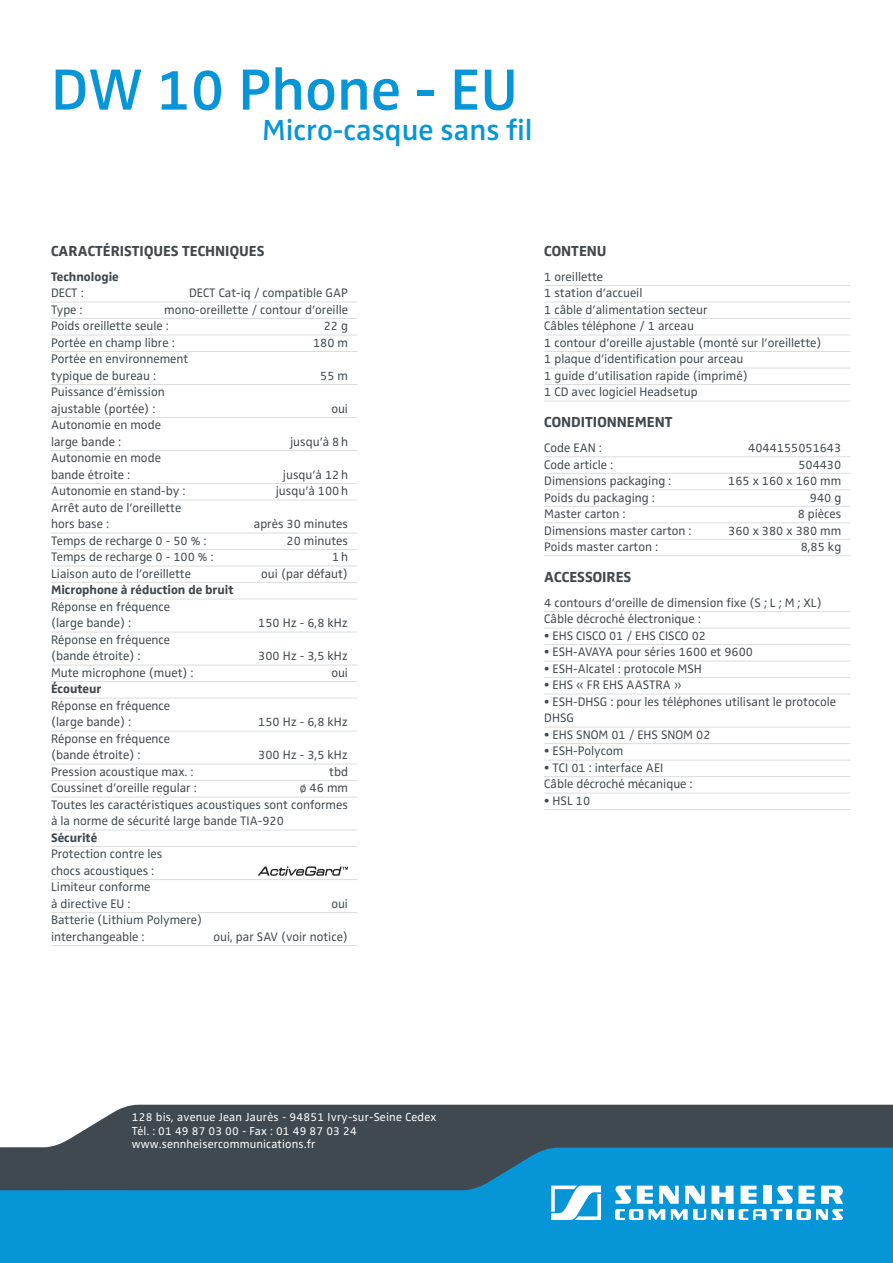
<style>
.page{position:relative;width:893px;height:1263px;background:#fff}
.page>*{position:absolute;margin:0;border:0;box-sizing:border-box;transform-origin:0 0}
.t1{font:600 60px "Sennheiser";color:#0696d7}
.t2{font:600 30px "Sennheiser";color:#0696d7}
.t3{font:700 15px "Sennheiser";color:#40494f}
.t4{font:12.75px/16.5px "Sennheiser";color:#40494f}
.t5{font:700 12.75px "Sennheiser";color:#40494f}
.t6{font:12px/13.5px "Sennheiser";letter-spacing:.01em;color:#fff}
</style>
<div class="page">
<div style="left:48px;top:1105px;width:845px;height:42px;background:#40494f"></div>
<svg style="left:0;top:1147px;width:893px;height:116px;background:#1383b6"></svg>
<svg style="left:551px;top:1185px;width:50px;height:35px"></svg>
<svg style="left:615px;top:1186px;width:228px;height:34px"></svg>
<hr style="left:51px;top:302px;width:306px;height:1px;background:#dcdddf">
<hr style="left:51px;top:318px;width:306px;height:1px;background:#dcdddf">
<hr style="left:51px;top:335px;width:306px;height:1px;background:#dcdddf">
<hr style="left:51px;top:351px;width:306px;height:1px;background:#dcdddf">
<hr style="left:51px;top:384px;width:306px;height:1px;background:#dcdddf">
<hr style="left:51px;top:417px;width:306px;height:1px;background:#dcdddf">
<hr style="left:51px;top:450px;width:306px;height:1px;background:#dcdddf">
<hr style="left:51px;top:483px;width:306px;height:1px;background:#dcdddf">
<hr style="left:51px;top:500px;width:306px;height:1px;background:#dcdddf">
<hr style="left:51px;top:533px;width:306px;height:1px;background:#dcdddf">
<hr style="left:51px;top:549px;width:306px;height:1px;background:#dcdddf">
<hr style="left:51px;top:566px;width:306px;height:1px;background:#dcdddf">
<hr style="left:51px;top:582px;width:306px;height:1px;background:#dcdddf">
<hr style="left:51px;top:599px;width:306px;height:1px;background:#dcdddf">
<hr style="left:51px;top:632px;width:306px;height:1px;background:#dcdddf">
<hr style="left:51px;top:665px;width:306px;height:1px;background:#dcdddf">
<hr style="left:51px;top:681px;width:306px;height:1px;background:#dcdddf">
<hr style="left:51px;top:698px;width:306px;height:1px;background:#dcdddf">
<hr style="left:51px;top:731px;width:306px;height:1px;background:#dcdddf">
<hr style="left:51px;top:764px;width:306px;height:1px;background:#dcdddf">
<hr style="left:51px;top:780px;width:306px;height:1px;background:#dcdddf">
<hr style="left:51px;top:797px;width:306px;height:1px;background:#dcdddf">
<hr style="left:51px;top:830px;width:306px;height:1px;background:#dcdddf">
<hr style="left:51px;top:846px;width:306px;height:1px;background:#dcdddf">
<hr style="left:51px;top:879px;width:306px;height:1px;background:#dcdddf">
<hr style="left:51px;top:912px;width:306px;height:1px;background:#dcdddf">
<hr style="left:51px;top:945px;width:306px;height:1px;background:#dcdddf">
<img style="left:258px;top:866px;width:90px;height:10px">
<hr style="left:544px;top:285px;width:306px;height:1px;background:#dcdddf">
<hr style="left:544px;top:302px;width:306px;height:1px;background:#dcdddf">
<hr style="left:544px;top:318px;width:306px;height:1px;background:#dcdddf">
<hr style="left:544px;top:335px;width:306px;height:1px;background:#dcdddf">
<hr style="left:544px;top:351px;width:306px;height:1px;background:#dcdddf">
<hr style="left:544px;top:368px;width:306px;height:1px;background:#dcdddf">
<hr style="left:544px;top:384px;width:306px;height:1px;background:#dcdddf">
<hr style="left:544px;top:401px;width:306px;height:1px;background:#dcdddf">
<hr style="left:544px;top:456px;width:306px;height:1px;background:#dcdddf">
<hr style="left:544px;top:473px;width:306px;height:1px;background:#dcdddf">
<hr style="left:544px;top:489px;width:306px;height:1px;background:#dcdddf">
<hr style="left:544px;top:506px;width:306px;height:1px;background:#dcdddf">
<hr style="left:544px;top:522px;width:306px;height:1px;background:#dcdddf">
<hr style="left:544px;top:539px;width:306px;height:1px;background:#dcdddf">
<hr style="left:544px;top:555px;width:306px;height:1px;background:#dcdddf">
<hr style="left:544px;top:611px;width:306px;height:1px;background:#dcdddf">
<hr style="left:544px;top:628px;width:306px;height:1px;background:#dcdddf">
<hr style="left:544px;top:644px;width:306px;height:1px;background:#dcdddf">
<hr style="left:544px;top:661px;width:306px;height:1px;background:#dcdddf">
<hr style="left:544px;top:677px;width:306px;height:1px;background:#dcdddf">
<hr style="left:544px;top:694px;width:306px;height:1px;background:#dcdddf">
<hr style="left:544px;top:727px;width:306px;height:1px;background:#dcdddf">
<hr style="left:544px;top:743px;width:306px;height:1px;background:#dcdddf">
<hr style="left:544px;top:760px;width:306px;height:1px;background:#dcdddf">
<hr style="left:544px;top:776px;width:306px;height:1px;background:#dcdddf">
<hr style="left:544px;top:793px;width:306px;height:1px;background:#dcdddf">
<hr style="left:544px;top:809px;width:306px;height:1px;background:#dcdddf">
<h1 class="t1" style="left:51px;top:55px;width:469px">DW 10 Phone - EU</h1>
<h2 class="t2" style="left:262px;top:112px;width:272px">Micro-casque sans fil</h2>
<p class="t3" style="left:51px;top:242px;width:215px">Caractéristiques techniques</p>
<p class="t5" style="left:51px;top:269px;width:69px">Technologie</p>
<p class="t4" style="left:51px;top:285px;width:34px">DECT :</p>
<p class="t4" style="left:189px;top:285px;width:161px">DECT Cat-iq / compatible GAP</p>
<p class="t4" style="left:51px;top:301px;width:33px">Type :</p>
<p class="t4" style="left:51px;top:301px;width:298px;text-indent:113px">mono-oreillette / contour d’oreille<br>Poids oreillette seule :</p>
<p class="t4" style="left:324px;top:318px;width:26px">22 g</p>
<p class="t4" style="left:51px;top:334px;width:125px">Portée en champ libre :</p>
<p class="t4" style="left:313px;top:334px;width:37px">180 m</p>
<p class="t4" style="left:51px;top:351px;width:139px">Portée en environnement typique de bureau :</p>
<p class="t4" style="left:320px;top:367px;width:29px">55 m</p>
<p class="t4" style="left:51px;top:384px;width:115px">Puissance d’émission ajustable (portée) :</p>
<p class="t4" style="left:51px;top:417px;width:111px">Autonomie en mode large bande :</p>
<p class="t4" style="left:51px;top:450px;width:111px">Autonomie en mode bande étroite :</p>
<p class="t4" style="left:331px;top:400px;width:18px">oui</p>
<p class="t4" style="left:290px;top:433px;width:59px">jusqu’à 8h</p>
<p class="t4" style="left:283px;top:466px;width:67px">jusqu’à 12h</p>
<p class="t4" style="left:51px;top:483px;width:136px">Autonomie en stand-by :</p>
<p class="t4" style="left:276px;top:483px;width:74px">jusqu’à 100h</p>
<p class="t4" style="left:51px;top:499px;width:132px">Arrêt auto de l’oreillette hors base :</p>
<p class="t4" style="left:254px;top:516px;width:96px">après 30 minutes</p>
<p class="t4" style="left:51px;top:532px;width:157px">Temps de recharge 0 - 50 % :</p>
<p class="t4" style="left:287px;top:532px;width:63px">20 minutes</p>
<p class="t4" style="left:51px;top:549px;width:164px">Temps de recharge 0 - 100 % :</p>
<p class="t4" style="left:332px;top:549px;width:17px">1h</p>
<p class="t4" style="left:51px;top:565px;width:141px">Liaison auto de l’oreillette</p>
<p class="t4" style="left:261px;top:565px;width:88px">oui (par défaut)</p>
<p class="t5" style="left:51px;top:583px;width:184px">Microphone à réduction de bruit</p>
<p class="t4" style="left:51px;top:598px;width:121px">Réponse en fréquence (large bande) :</p>
<p class="t4" style="left:258px;top:615px;width:91px">150 Hz - 6,8 kHz</p>
<p class="t4" style="left:51px;top:631px;width:121px">Réponse en fréquence (bande étroite) :</p>
<p class="t4" style="left:258px;top:648px;width:91px">300 Hz - 3,5 kHz</p>
<p class="t4" style="left:51px;top:664px;width:144px">Mute microphone (muet) :</p>
<p class="t4" style="left:331px;top:664px;width:18px">oui</p>
<p class="t5" style="left:51px;top:682px;width:52px">Écouteur</p>
<p class="t4" style="left:51px;top:697px;width:121px">Réponse en fréquence (large bande) :</p>
<p class="t4" style="left:258px;top:714px;width:91px">150 Hz - 6,8 kHz</p>
<p class="t4" style="left:51px;top:730px;width:121px">Réponse en fréquence (bande étroite) :</p>
<p class="t4" style="left:258px;top:747px;width:91px">300 Hz - 3,5 kHz</p>
<p class="t4" style="left:51px;top:763px;width:144px">Pression acoustique max. :</p>
<p class="t4" style="left:329px;top:763px;width:20px">tbd</p>
<p class="t4" style="left:51px;top:780px;width:147px">Coussinet d’oreille regular :</p>
<p class="t4" style="left:51px;top:780px;width:298px;text-align:justify;text-indent:249px">ø 46 mm Toutes les caractéristiques acoustiques sont conformes à la norme de sécurité large bande TIA-920</p>
<p class="t5" style="left:51px;top:830px;width:48px">Sécurité</p>
<p class="t4" style="left:51px;top:846px;width:113px">Protection contre les chocs acoustiques :<br>Limiteur conforme<br>à directive EU :</p>
<p class="t4" style="left:331px;top:895px;width:18px">oui</p>
<p class="t4" style="left:51px;top:912px;width:153px">Batterie (Lithium Polymere) interchangeable :</p>
<p class="t4" style="left:214px;top:928px;width:136px">oui, par SAV (voir notice)</p>
<p class="t3" style="left:544px;top:242px;width:64px">Contenu</p>
<p class="t4" style="left:544px;top:268px;width:279px">1 oreillette<br>1 station d’accueil<br>1 câble d’alimentation secteur<br>Câbles téléphone / 1 arceau<br>1 contour d’oreille ajustable (monté sur l’oreillette)<br>1 plaque d’identification pour arceau<br>1 guide d’utilisation rapide (imprimé)<br>1 CD avec logiciel Headsetup</p>
<p class="t3" style="left:544px;top:413px;width:46px">CONDITIONNE</p>
<p class="t3" style="left:635px;top:413px;width:22px">MENT</p>
<p class="t4" style="left:544px;top:440px;width:59px">Code EAN :</p>
<p class="t4" style="left:748px;top:440px;width:95px">4044155051643</p>
<p class="t4" style="left:544px;top:456px;width:70px">Code article :</p>
<p class="t4" style="left:798px;top:456px;width:44px">504430</p>
<p class="t4" style="left:544px;top:473px;width:128px">Dimensions packaging :</p>
<p class="t4" style="left:728px;top:473px;width:115px">165 x 160 x 160 mm</p>
<p class="t4" style="left:544px;top:489px;width:112px">Poids du packaging :</p>
<p class="t4" style="left:810px;top:489px;width:33px">940 g</p>
<p class="t4" style="left:544px;top:506px;width:83px">Master carton :</p>
<p class="t4" style="left:798px;top:506px;width:45px">8 pièces</p>
<p class="t4" style="left:544px;top:522px;width:149px">Dimensions master carton :</p>
<p class="t4" style="left:728px;top:522px;width:115px">360 x 380 x 380 mm</p>
<p class="t4" style="left:544px;top:539px;width:115px">Poids master carton :</p>
<p class="t4" style="left:801px;top:539px;width:42px">8,85 kg</p>
<p class="t3" style="left:544px;top:568px;width:88px">Accessoires</p>
<p class="t4" style="left:544px;top:594px;width:279px">4 contours d’oreille de dimension fixe (S ; L ; M ; XL)<br>Câble décroché électronique :</p>
<p class="t4" style="left:544px;top:627px;width:163px">• EHS CISCO 01 / EHS CISCO 02</p>
<p class="t4" style="left:544px;top:644px;width:210px">• ESH-AVAYA pour séries 1600 et 9600</p>
<p class="t4" style="left:544px;top:660px;width:159px">• ESH-Alcatel : protocole MSH</p>
<p class="t4" style="left:544px;top:677px;width:139px">• EHS « FR EHS AASTRA »</p>
<p class="t4" style="left:544px;top:693px;width:293px">• ESH-DHSG : pour les téléphones utilisant le protocole<br>DHSG</p>
<p class="t4" style="left:544px;top:726px;width:168px">• EHS SNOM 01 / EHS SNOM 02</p>
<p class="t4" style="left:544px;top:743px;width:80px">• ESH-Polycom</p>
<p class="t4" style="left:544px;top:759px;width:150px">• TCI 01 : interface AEI<br>Câble décroché mécanique :</p>
<p class="t4" style="left:544px;top:792px;width:48px">• HSL 10</p>
<p class="t6" style="left:132px;top:1110px;width:306px">128 bis, avenue Jean Jaurès - 94851 Ivry-sur-Seine Cedex<br>Tél. : 01 49 87 03 00 - Fax : 01 49 87 03 24 www.sennheisercommunications.fr</p>
</div>
